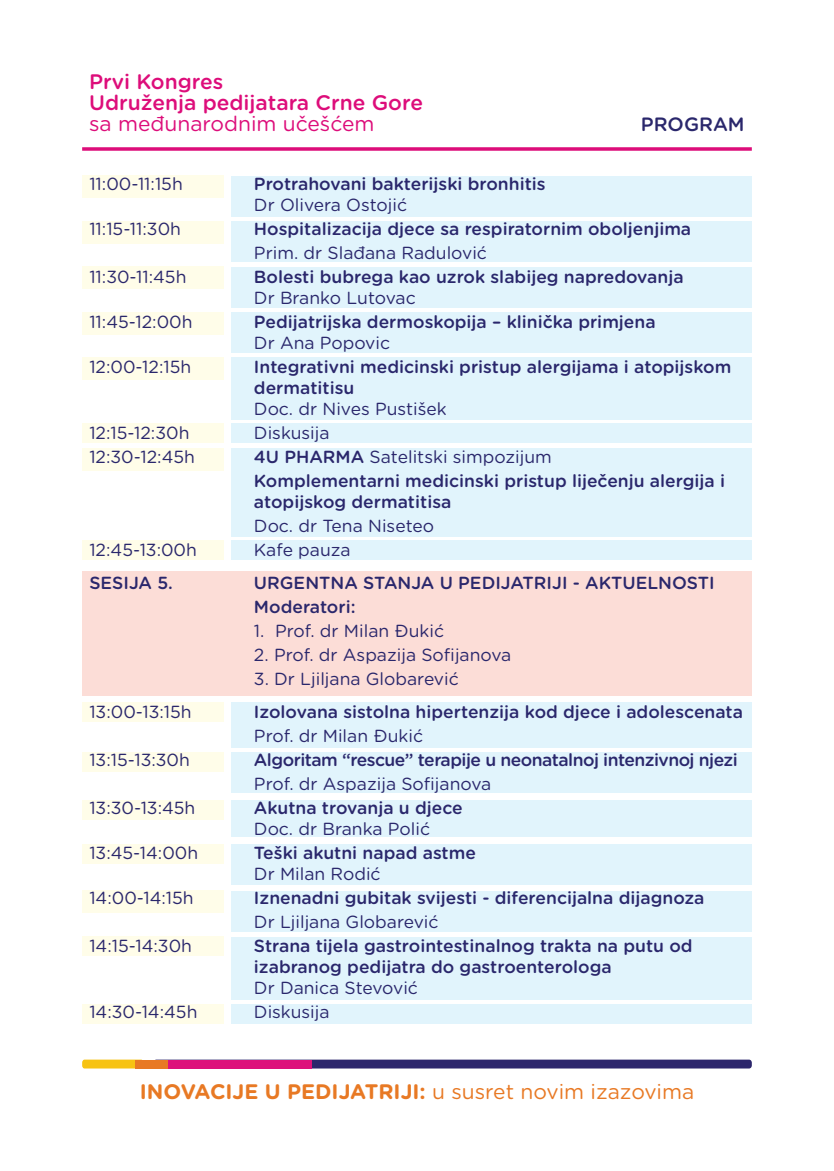
<style>
.page{position:relative;width:834px;height:1171px;background:#fff}
.page>*{position:absolute;margin:0;border:0;box-sizing:border-box;transform-origin:0 0}
.t1{font:700 21px "Gotham Rounded";color:#e87924}
.t2{font:500 21px/21px "Gotham Rounded";color:#dd0d7a}
.t3{font:21px "Gotham Rounded";color:#dd0d7a}
.t4{font:500 19.25px "Gotham Rounded";color:#2a276c}
.t5{font:500 17.5px/21px "Gotham Rounded";color:#2a276c}
.t6{font:17.5px "Gotham Rounded";color:#2a276c}
.t7{font:500 17.5px "Gotham Rounded";letter-spacing:-.03em;color:#2a276c}
.s1{font-weight:400}
</style>
<div class="page">
<div style="left:82px;top:448px;width:142px;height:22px;background:#fffde9"></div>
<div style="left:231px;top:448px;width:521px;height:89px;background:#e1f4fc"></div>
<div style="left:82px;top:357px;width:142px;height:23px;background:#fffde9"></div>
<div style="left:231px;top:357px;width:521px;height:63px;background:#e1f4fc"></div>
<div style="left:82px;top:312px;width:142px;height:22px;background:#fffde9"></div>
<div style="left:231px;top:312px;width:521px;height:41px;background:#e1f4fc"></div>
<div style="left:82px;top:267px;width:142px;height:22px;background:#fffde9"></div>
<div style="left:231px;top:267px;width:521px;height:40px;background:#e1f4fc"></div>
<div style="left:82px;top:221px;width:142px;height:22px;background:#fffde9"></div>
<div style="left:231px;top:221px;width:521px;height:41px;background:#e1f4fc"></div>
<div style="left:82px;top:176px;width:142px;height:22px;background:#fffde9"></div>
<div style="left:231px;top:176px;width:521px;height:41px;background:#e1f4fc"></div>
<div style="left:82px;top:891px;width:142px;height:22px;background:#fffde9"></div>
<div style="left:231px;top:891px;width:521px;height:41px;background:#e1f4fc"></div>
<div style="left:82px;top:540px;width:142px;height:20px;background:#fffde9"></div>
<div style="left:231px;top:540px;width:521px;height:20px;background:#e1f4fc"></div>
<div style="left:82px;top:423px;width:142px;height:20px;background:#fffde9"></div>
<div style="left:231px;top:423px;width:521px;height:20px;background:#e1f4fc"></div>
<div style="left:82px;top:702px;width:142px;height:20px;background:#fffde9"></div>
<div style="left:231px;top:702px;width:521px;height:46px;background:#e1f4fc"></div>
<div style="left:82px;top:752px;width:142px;height:19px;background:#fffde9"></div>
<div style="left:231px;top:752px;width:521px;height:41px;background:#e1f4fc"></div>
<div style="left:82px;top:937px;width:142px;height:19px;background:#fffde9"></div>
<div style="left:231px;top:937px;width:521px;height:62px;background:#e1f4fc"></div>
<div style="left:82px;top:800px;width:142px;height:19px;background:#fffde9"></div>
<div style="left:231px;top:800px;width:521px;height:37px;background:#e1f4fc"></div>
<div style="left:82px;top:844px;width:142px;height:19px;background:#fffde9"></div>
<div style="left:231px;top:844px;width:521px;height:41px;background:#e1f4fc"></div>
<div style="left:82px;top:571px;width:669px;height:124px;background:#fcddd7"></div>
<div style="left:82px;top:1005px;width:142px;height:19px;background:#fffde9"></div>
<div style="left:231px;top:1005px;width:521px;height:19px;background:#e1f4fc"></div>
<div style="left:153px;top:1059px;width:598px;height:9px;background:#2c266c;border-radius:3px"></div>
<div style="left:167px;top:1059px;width:145px;height:9px;background:#dd127b"></div>
<svg style="left:82px;top:1059px;width:53px;height:9px"></svg>
<div style="left:135px;top:1059px;width:32px;height:9px;background:#e87924"></div>
<svg style="left:82px;top:147px;width:669px;height:4px;background:#e12a8a"></svg>
<p class="t2" style="left:89px;top:70px;width:335px">Prvi Kongres<br>Udruženja pedijatara Crne Gore</p>
<p class="t3" style="left:89px;top:109px;width:287px">sa međunarodnim učešćem</p>
<p class="t4" style="left:640px;top:110px;width:105px">PROGRAM</p>
<p class="t6" style="left:89px;top:172px;width:95px">11:00-11:15h</p>
<p class="t5" style="left:254px;top:172px;width:293px">Protrahovani bakterijski bronhitis</p>
<p class="t6" style="left:254px;top:193px;width:154px">Dr Olivera Ostojić</p>
<p class="t6" style="left:89px;top:217px;width:93px">11:15-11:30h</p>
<p class="t5" style="left:254px;top:217px;width:438px">Hospitalizacija djece sa respiratornim oboljenjima</p>
<p class="t6" style="left:254px;top:241px;width:234px">Prim. dr Slađana Radulović</p>
<p class="t6" style="left:89px;top:265px;width:99px">11:30-11:45h</p>
<p class="t5" style="left:254px;top:265px;width:431px">Bolesti bubrega kao uzrok slabijeg napredovanja</p>
<p class="t6" style="left:254px;top:286px;width:163px">Dr Branko Lutovac</p>
<p class="t6" style="left:89px;top:310px;width:105px">11:45-12:00h</p>
<p class="t5" style="left:254px;top:310px;width:403px">Pedijatrijska dermoskopija – klinička primjena</p>
<p class="t6" style="left:254px;top:331px;width:138px">Dr Ana Popovic</p>
<p class="t6" style="left:89px;top:355px;width:103px">12:00-12:15h</p>
<p class="t5" style="left:254px;top:355px;width:479px">Integrativni medicinski pristup alergijama i atopijskom dermatitisu</p>
<p class="t6" style="left:254px;top:397px;width:194px">Doc. dr Nives Pustišek</p>
<p class="t6" style="left:89px;top:420px;width:102px">12:15-12:30h</p>
<p class="t6" style="left:254px;top:420px;width:77px">Diskusija</p>
<p class="t6" style="left:89px;top:444px;width:107px">12:30-12:45h</p>
<p class="t5" style="left:254px;top:444px;width:472px;line-height:24px">4U PHARMA <span class="s1">Satelitski simpozijum<br></span>Komplementarni medicinski pristup liječenju alergija i</p>
<p class="t5" style="left:254px;top:490px;width:199px">atopijskog dermatitisa</p>
<p class="t6" style="left:254px;top:513px;width:182px">Doc. dr Tena Niseteo</p>
<p class="t6" style="left:89px;top:537px;width:109px">12:45-13:00h</p>
<p class="t6" style="left:254px;top:537px;width:98px">Kafe pauza</p>
<p class="t5" style="left:89px;top:571px;width:85px">SESIJA 5.</p>
<p class="t5" style="left:254px;top:570px;width:462px;line-height:24px">URGENTNA STANJA U PEDIJATRIJI - AKTUELNOSTI<br>Moderatori:</p>
<p class="t6" style="left:254px;top:619px;width:191px">1. Prof. dr Milan Đukić</p>
<p class="t6" style="left:254px;top:643px;width:259px">2. Prof. dr Aspazija Sofijanova</p>
<p class="t6" style="left:254px;top:667px;width:206px">3. Dr Ljiljana Globarević</p>
<p class="t6" style="left:89px;top:700px;width:104px">13:00-13:15h</p>
<p class="t5" style="left:254px;top:701px;width:490px">Izolovana sistolna hipertenzija kod djece i adolescenata</p>
<p class="t6" style="left:254px;top:724px;width:170px">Prof. dr Milan Đukić</p>
<p class="t6" style="left:89px;top:748px;width:102px">13:15-13:30h</p>
<p class="t7" style="left:254px;top:747px;width:485px">Algoritam “rescue” terapije u neonatalnoj intenzivnoj njezi</p>
<p class="t6" style="left:254px;top:772px;width:239px">Prof. dr Aspazija Sofijanova</p>
<p class="t6" style="left:89px;top:796px;width:107px">13:30-13:45h</p>
<p class="t5" style="left:254px;top:796px;width:210px">Akutna trovanja u djece</p>
<p class="t6" style="left:254px;top:817px;width:177px">Doc. dr Branka Polić</p>
<p class="t6" style="left:89px;top:841px;width:110px">13:45-14:00h</p>
<p class="t5" style="left:254px;top:841px;width:223px">Teški akutni napad astme</p>
<p class="t6" style="left:254px;top:862px;width:128px">Dr Milan Rodić</p>
<p class="t6" style="left:89px;top:886px;width:106px">14:00-14:15h</p>
<p class="t5" style="left:254px;top:886px;width:452px">Iznenadni gubitak svijesti - diferencijalna dijagnoza</p>
<p class="t6" style="left:254px;top:910px;width:186px">Dr Ljiljana Globarević</p>
<p class="t6" style="left:89px;top:934px;width:104px">14:15-14:30h</p>
<p class="t5" style="left:254px;top:934px;width:440px">Strana tijela gastrointestinalnog trakta na putu od izabranog pedijatra do gastroenterologa</p>
<p class="t6" style="left:254px;top:976px;width:165px">Dr Danica Stevović</p>
<p class="t6" style="left:89px;top:1000px;width:110px">14:30-14:45h</p>
<p class="t6" style="left:254px;top:1000px;width:77px">Diskusija</p>
<p class="t1" style="left:140px;top:1076px;width:556px">INOVACIJE U PEDIJATRIJI: <span class="s1">u susret novim izazovima</span></p>
</div>
